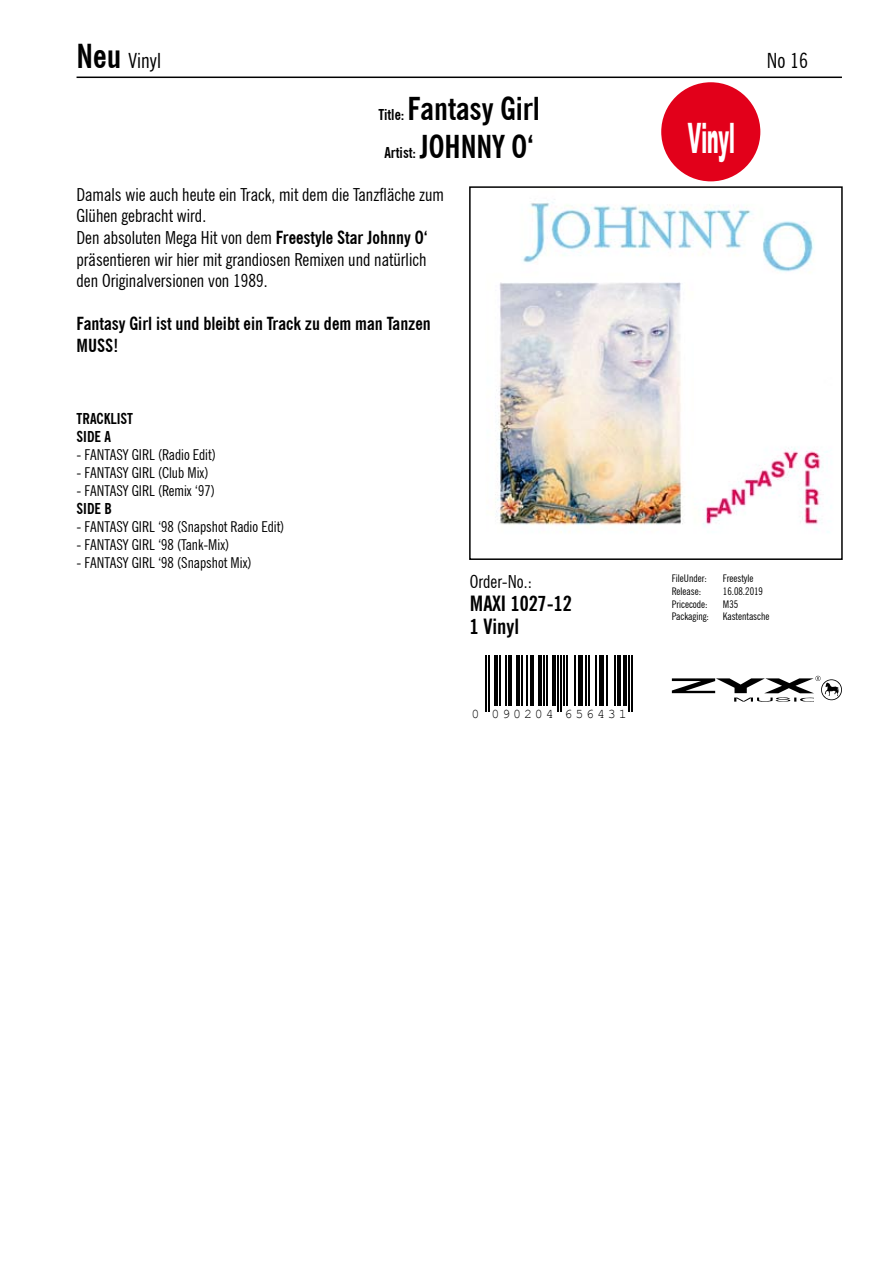
<style>
.page{position:relative;width:893px;height:1263px;background:#fff}
.page>*{position:absolute;margin:0;border:0;box-sizing:border-box;transform-origin:0 0}
.t1{font:900 42px "Arial";letter-spacing:.005em;color:#fff;scale:.41 1}
.t2{font:700 condensed 31.5px/38.2px "News Gothic BT";color:#000}
.t3{font:700 condensed 21px "News Gothic BT";color:#000}
.t4{font:condensed 21px "News Gothic BT";color:#000}
.t5{font:condensed 18px/21.6px "News Gothic BT";color:#000}
.t6{font:700 condensed 18px/21.6px "News Gothic BT";color:#000}
.t7{font:condensed 15px "News Gothic BT";color:#000}
.t8{font:700 condensed 15px/18px "News Gothic BT";color:#000}
.t9{font:13.35px "Courier New";letter-spacing:.215em;color:#000}
.t10{font:condensed 10.5px "News Gothic BT";color:#000}
.s1{font-weight:700;font-size:33px}
.s2{font-size:15px}
.s3{font-weight:700}
</style>
<div class="page">
<hr style="left:77px;top:77px;width:765px;height:1px;background:#000">
<img style="left:495px;top:202px;width:334px;height:331px">
<div style="left:469px;top:186px;width:374px;height:374px;border:2px solid #000"></div>
<hr style="left:485px;top:655px;width:2px;height:57px;background:#000">
<hr style="left:488px;top:655px;width:2px;height:57px;background:#000">
<hr style="left:495px;top:655px;width:3px;height:50px;background:#000">
<hr style="left:499px;top:655px;width:2px;height:50px;background:#000">
<hr style="left:506px;top:655px;width:1px;height:50px;background:#000">
<hr style="left:509px;top:655px;width:3px;height:50px;background:#000">
<hr style="left:516px;top:655px;width:4px;height:50px;background:#000">
<hr style="left:521px;top:655px;width:2px;height:50px;background:#000">
<hr style="left:526px;top:655px;width:1px;height:50px;background:#000">
<hr style="left:530px;top:655px;width:4px;height:50px;background:#000">
<hr style="left:538px;top:655px;width:3px;height:50px;background:#000">
<hr style="left:543px;top:655px;width:1px;height:50px;background:#000">
<hr style="left:546px;top:655px;width:1px;height:50px;background:#000">
<hr style="left:552px;top:655px;width:3px;height:50px;background:#000">
<hr style="left:557px;top:655px;width:1px;height:57px;background:#000">
<hr style="left:560px;top:655px;width:1px;height:57px;background:#000">
<hr style="left:563px;top:655px;width:2px;height:50px;background:#000">
<hr style="left:566px;top:655px;width:2px;height:50px;background:#000">
<hr style="left:574px;top:655px;width:1px;height:50px;background:#000">
<hr style="left:579px;top:655px;width:4px;height:50px;background:#000">
<hr style="left:585px;top:655px;width:1px;height:50px;background:#000">
<hr style="left:588px;top:655px;width:1px;height:50px;background:#000">
<hr style="left:596px;top:655px;width:1px;height:50px;background:#000">
<hr style="left:599px;top:655px;width:4px;height:50px;background:#000">
<hr style="left:606px;top:655px;width:2px;height:50px;background:#000">
<hr style="left:614px;top:655px;width:2px;height:50px;background:#000">
<hr style="left:617px;top:655px;width:3px;height:50px;background:#000">
<hr style="left:624px;top:655px;width:3px;height:50px;background:#000">
<hr style="left:628px;top:655px;width:2px;height:57px;background:#000">
<hr style="left:631px;top:655px;width:2px;height:57px;background:#000">
<svg style="left:672px;top:676px;width:170px;height:26px"></svg>
<div style="left:661px;top:82px;width:99px;height:99px;background:#e2001a;border-radius:50%"></div>
<p class="t4" style="left:77px;top:47px;width:86px"><span class="s1">Neu</span> Vinyl</p>
<p class="t4" style="left:767px;top:47px;width:42px">No 16</p>
<h2 class="t2" style="left:378px;top:89px;width:163px"><span class="s2">Title:</span> Fantasy Girl<br><span class="s2">Artist:</span> JOHNNY O‘</h2>
<p class="t5" style="left:77px;top:183px;width:369px">Damals wie auch heute ein Track, mit dem die Tanzfläche zum Glühen gebracht wird.<br>Den absoluten Mega Hit von dem <span class="s3">Freestyle Star Johnny O‘ </span>präsentieren wir hier mit grandiosen Remixen und natürlich den Originalversionen von 1989.</p>
<p class="t6" style="left:77px;top:313px;width:356px">Fantasy Girl ist und bleibt ein Track zu dem man Tanzen<br>MUSS!</p>
<h1 class="t1" style="left:688px;top:108px;width:116px">Vinyl</h1>
<p class="t8" style="left:77px;top:409px;width:58px">TRACKLIST<br>SIDE A</p>
<p class="t7" style="left:77px;top:446px;width:141px">- FANTASY GIRL (Radio Edit)</p>
<p class="t7" style="left:77px;top:464px;width:133px">- FANTASY GIRL (Club Mix)</p>
<p class="t7" style="left:77px;top:482px;width:140px">- FANTASY GIRL (Remix ‘97)</p>
<p class="t8" style="left:77px;top:499px;width:37px">SIDE B</p>
<p class="t7" style="left:77px;top:518px;width:209px">- FANTASY GIRL ‘98 (Snapshot Radio Edit)</p>
<p class="t7" style="left:77px;top:536px;width:154px">- FANTASY GIRL ‘98 (Tank-Mix)</p>
<p class="t7" style="left:77px;top:554px;width:177px">- FANTASY GIRL ‘98 (Snapshot Mix)</p>
<p class="t5" style="left:470px;top:570px;width:64px">Order-No.:</p>
<p class="t3" style="left:470px;top:591px;width:104px">MAXI 1027-12</p>
<p class="t3" style="left:470px;top:614px;width:51px">1 Vinyl</p>
<p class="t9" style="left:471px;top:705px;width:157px">0 090204 656431</p>
<p class="t10" style="left:672px;top:572px;width:37px">FileUnder:</p>
<p class="t10" style="left:723px;top:572px;width:32px">Freestyle</p>
<p class="t10" style="left:672px;top:585px;width:31px">Release:</p>
<p class="t10" style="left:723px;top:585px;width:42px">16.08.2019</p>
<p class="t10" style="left:672px;top:597px;width:37px">Pricecode:</p>
<p class="t10" style="left:723px;top:597px;width:17px">M35</p>
<p class="t10" style="left:672px;top:610px;width:39px">Packaging:</p>
<p class="t10" style="left:723px;top:610px;width:48px">Kastentasche</p>
</div>
